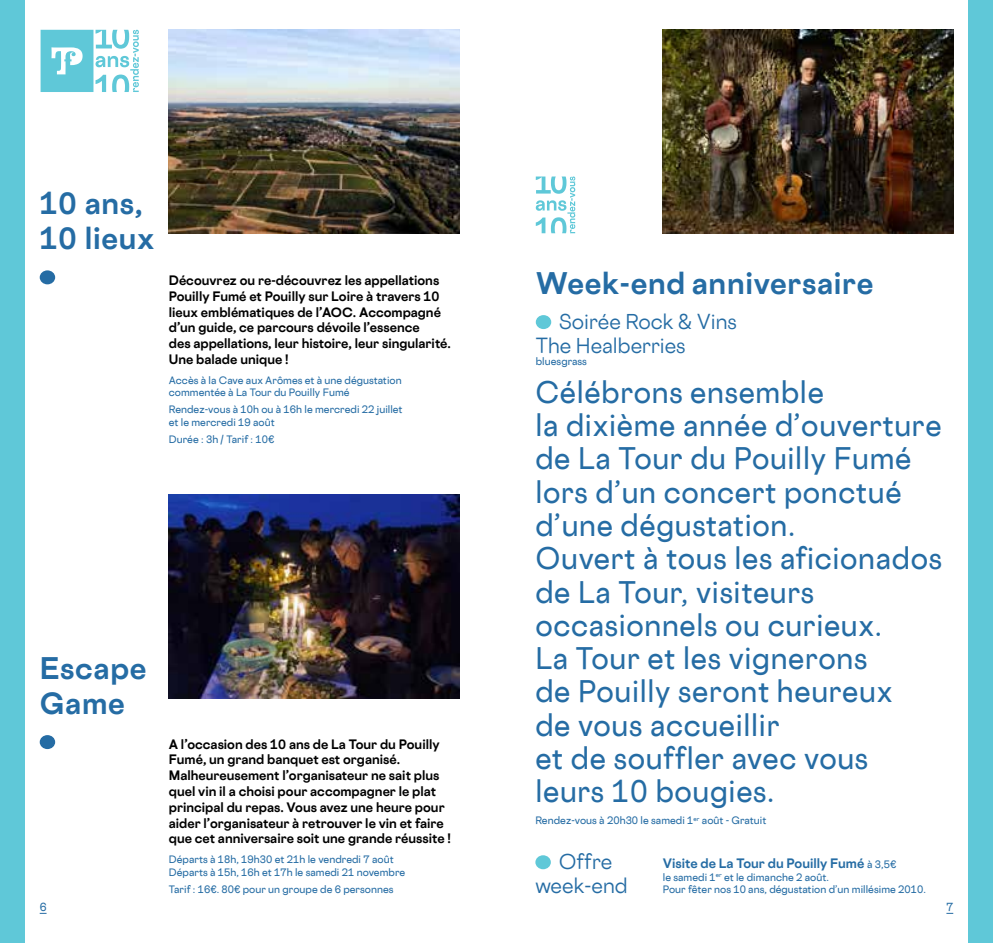
<style>
.page{position:relative;width:993px;height:943px;background:#fff}
.page>*{position:absolute;margin:0;border:0;box-sizing:border-box;transform-origin:0 0}
.t1{font:500 28px/33.2px "Cosmica";letter-spacing:.025em;color:#256ca4}
.t2{font:700 28px/35px "Cosmica";letter-spacing:.025em;color:#256ca4}
.t3{font:19.25px/23.6px "Cosmica";color:#256ca4}
.t4{font:700 12.25px/15.8px "Cosmica";color:#000}
.t5{font:700 12.25px "Cosmica";color:#256ca4}
.t6{font:500 10.5px "Cosmica";color:#256ca4}
.t7{font:500 9.62px/12.2px "Cosmica";letter-spacing:.005em;color:#256ca4}
.s1{font-weight:500;font-size:9.62px}
</style>
<div class="page">
<img style="left:662px;top:30px;width:290px;height:203px">
<div style="left:40px;top:735px;width:15px;height:14px;background:#256ca4;border-radius:50%"></div>
<img style="left:169px;top:494px;width:290px;height:204px">
<div style="left:967px;top:0;width:25px;height:943px;background:#5fc8d8"></div>
<svg style="left:41px;top:30px;width:98px;height:62px"></svg>
<div style="left:40px;top:270px;width:15px;height:14px;background:#256ca4;border-radius:50%"></div>
<img style="left:169px;top:30px;width:290px;height:203px">
<div style="left:0;top:0;width:25px;height:943px;background:#5fc8d8"></div>
<div style="left:535px;top:315px;width:16px;height:14px;background:#5fc8d8;border-radius:50%"></div>
<div style="left:535px;top:855px;width:15px;height:14px;background:#5fc8d8;border-radius:50%"></div>
<svg style="left:535px;top:176px;width:40px;height:57px"></svg>
<h1 class="t2" style="left:40px;top:186px;width:116px">10 ans,<br>10 lieux</h1>
<p class="t4" style="left:169px;top:272px;width:283px">Découvrez ou re-découvrez les appellations Pouilly Fumé et Pouilly sur Loire à travers 10 lieux emblématiques de l’AOC. Accompagné d’un guide, ce parcours dévoile l’essence<br>des appellations, leur histoire, leur singularité.<br>Une balade unique !</p>
<p class="t7" style="left:169px;top:374px;width:234px">Accès à la Cave aux Arômes et à une dégustation commentée à La Tour du Pouilly Fumé</p>
<p class="t7" style="left:169px;top:403px;width:235px">Rendez-vous à 10h ou à 16h le mercredi 22 juillet et le mercredi 19 août</p>
<p class="t7" style="left:169px;top:433px;width:107px">Durée : 3h / Tarif : 10€</p>
<h1 class="t2" style="left:40px;top:650px;width:108px">Escape<br>Game</h1>
<p class="t6" style="left:40px;top:900px;width:8px">6</p>
<p class="t4" style="left:169px;top:736px;width:283px">A l’occasion des 10 ans de La Tour du Pouilly Fumé, un grand banquet est organisé.<br>Malheureusement l’organisateur ne sait plus quel vin il a choisi pour accompagner le plat principal du repas. Vous avez une heure pour aider l’organisateur à retrouver le vin et faire que cet anniversaire soit une grande réussite !</p>
<p class="t7" style="left:169px;top:853px;width:238px">Départs à 18h, 19h30 et 21h le vendredi 7 août<br>Départs à 15h, 16h et 17h le samedi 21 novembre</p>
<p class="t7" style="left:169px;top:883px;width:226px">Tarif : 16€. 80€ pour un groupe de 6 personnes</p>
<h1 class="t2" style="left:535px;top:266px;width:339px">Week-end anniversaire</h1>
<h2 class="t3" style="left:535px;top:310px;width:203px;text-indent:23px">Soirée Rock &amp; Vins<br>The Healberries</h2>
<p class="t7" style="left:535px;top:355px;width:53px">bluesgrass</p>
<p class="t1" style="left:535px;top:375px;width:408px">Célébrons ensemble<br>la dixième année d’ouverture de La Tour du Pouilly Fumé lors d’un concert ponctué d’une dégustation.<br>Ouvert à tous les aficionados de La Tour, visiteurs occasionnels ou curieux.<br>La Tour et les vignerons<br>de Pouilly seront heureux<br>de vous accueillir<br>et de souffler avec vous leurs 10 bougies.</p>
<p class="t7" style="left:535px;top:814px;width:232px">Rendez-vous à 20h30 le samedi 1<sup>er</sup> août - Gratuit</p>
<h2 class="t3" style="left:535px;top:850px;width:94px;text-align:center">Offre week-end</h2>
<p class="t5" style="left:662px;top:855px;width:235px">Visite de La Tour du Pouilly Fumé <span class="s1">à 3,5€</span></p>
<p class="t7" style="left:662px;top:870px;width:264px">le samedi 1<sup>er</sup> et le dimanche 2 août.<br>Pour fêter nos 10 ans, dégustation d’un millésime 2010.</p>
<p class="t6" style="left:946px;top:900px;width:8px">7</p>
</div>
